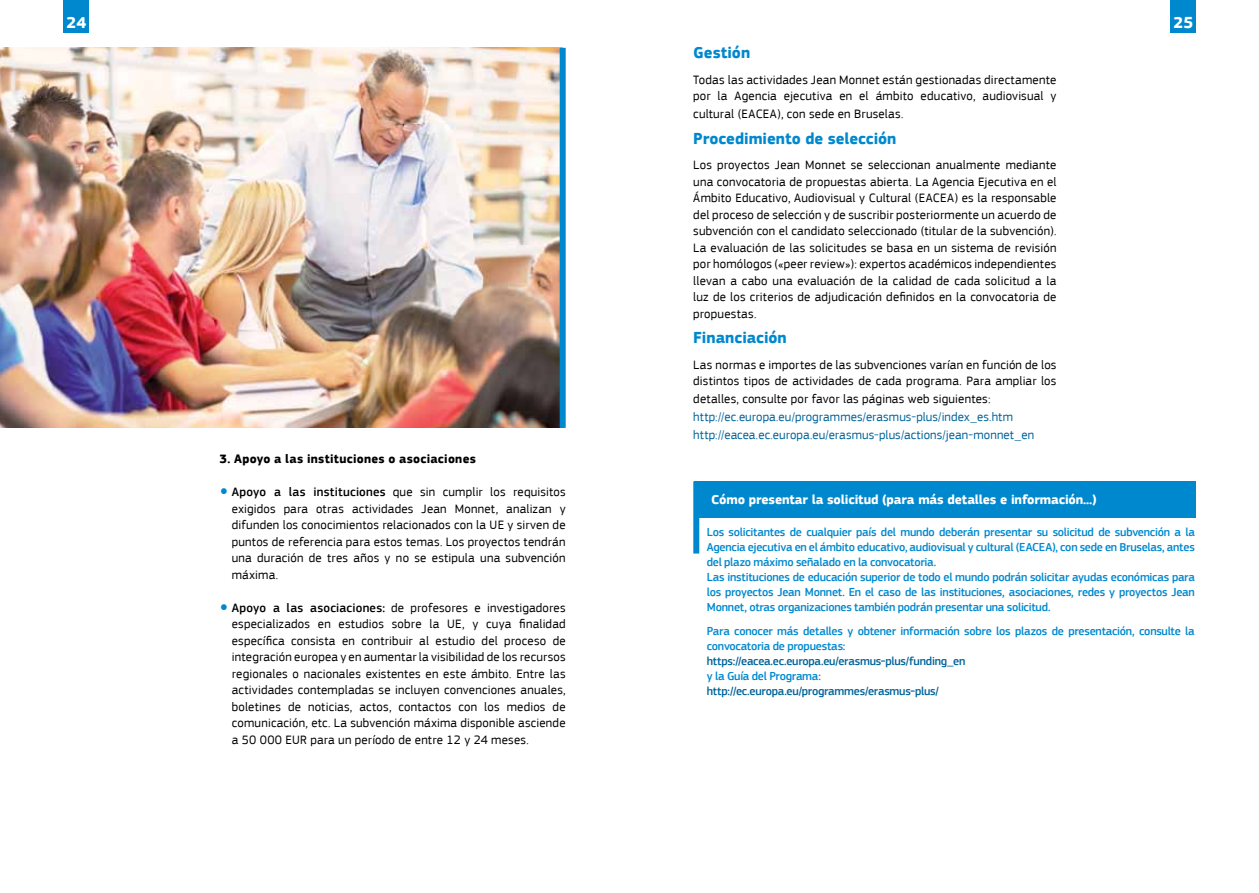
<style>
.page{position:relative;width:1259px;height:893px;background:#fff}
.page>*{position:absolute;margin:0;border:0;box-sizing:border-box;transform-origin:0 0}
.t1{font:700 16.5px "EC Square Sans Pro";color:#0088ce}
.t2{font:700 16.5px "EC Square Sans Pro";color:#fff}
.t3{font:700 13.5px "EC Square Sans Pro";letter-spacing:-.01em;color:#fff}
.t4{font:12.75px/16.5px "EC Square Sans Pro";letter-spacing:.02em;color:#000;text-align:justify}
.t5{font:12.75px/18px "EC Square Sans Pro";letter-spacing:.01em;color:#00649a}
.t6{font:700 12.75px "EC Square Sans Pro";letter-spacing:.02em;color:#000}
.t7{font:500 12px/15px "EC Square Sans Pro";letter-spacing:-.02em;color:#0088ce}
.t8{font:500 12px "EC Square Sans Pro";letter-spacing:-.02em;color:#00649a}
.s1{font-size:31.5px;color:#0088ce}
.s2{font-weight:500}
</style>
<div class="page">
<img style="left:0;top:48px;width:560px;height:380px">
<div style="left:560px;top:48px;width:6px;height:380px;background:#0088ce"></div>
<div style="left:64px;top:3px;width:25px;height:30px;background:#0088ce"></div>
<div style="left:694px;top:481px;width:501px;height:37px;background:#0088ce"></div>
<div style="left:693px;top:481px;width:6px;height:72px;background:#0088ce"></div>
<div style="left:1170px;top:3px;width:26px;height:30px;background:#0088ce"></div>
<div style="left:64px;top:0;width:25px;height:7px;background:#0088ce"></div>
<div style="left:1170px;top:0;width:26px;height:7px;background:#0088ce"></div>
<p class="t2" style="left:67px;top:12px;width:21px">24</p>
<p class="t6" style="left:219px;top:451px;width:258px">3. Apoyo a las instituciones o asociaciones</p>
<p class="t4" style="left:232px;top:484px;width:335px;text-indent:-12px"><span class="s1">•</span> <span class="s2">Apoyo a las instituciones</span> que sin cumplir los requisitos exigidos para otras actividades Jean Monnet, analizan y difunden los conocimientos relacionados con la UE y sirven de puntos de referencia para estos temas. Los proyectos tendrán una duración de tres años y no se estipula una subvención máxima.</p>
<p class="t4" style="left:232px;top:599px;width:335px;text-indent:-12px"><span class="s1">•</span> <span class="s2">Apoyo a las asociaciones:</span> de profesores e investigadores especializados en estudios sobre la UE, y cuya finalidad específica consista en contribuir al estudio del proceso de integración europea y en aumentar la visibilidad de los recursos regionales o nacionales existentes en este ámbito. Entre las actividades contempladas se incluyen convenciones anuales, boletines de noticias, actos, contactos con los medios de comunicación, etc. La subvención máxima disponible asciende a 50 000 EUR para un período de entre 12 y 24 meses.</p>
<p class="t1" style="left:693px;top:43px;width:58px">Gestión</p>
<p class="t4" style="left:693px;top:71px;width:365px">Todas las actividades Jean Monnet están gestionadas directamente por la Agencia ejecutiva en el ámbito educativo, audiovisual y</p>
<p class="t4" style="left:693px;top:106px;width:212px">cultural (EACEA), con sede en Bruselas.</p>
<p class="t1" style="left:693px;top:128px;width:205px">Procedimiento de selección</p>
<p class="t4" style="left:693px;top:157px;width:365px">Los proyectos Jean Monnet se seleccionan anualmente mediante una convocatoria de propuestas abierta. La Agencia Ejecutiva en el Ámbito Educativo, Audiovisual y Cultural (EACEA) es la responsable del proceso de selección y de suscribir posteriormente un acuerdo de subvención con el candidato seleccionado (titular de la subvención).<br>La evaluación de las solicitudes se basa en un sistema de revisión por homólogos («peer review»): expertos académicos independientes llevan a cabo una evaluación de la calidad de cada solicitud a la luz de los criterios de adjudicación definidos en la convocatoria de propuestas.</p>
<p class="t1" style="left:693px;top:328px;width:95px">Financiación</p>
<p class="t4" style="left:693px;top:356px;width:365px">Las normas e importes de las subvenciones varían en función de los distintos tipos de actividades de cada programa. Para ampliar los</p>
<p class="t4" style="left:693px;top:391px;width:299px">detalles, consulte por favor las páginas web siguientes:</p>
<p class="t5" style="left:693px;top:408px;width:342px">http://ec.europa.eu/programmes/erasmus-plus/index_es.htm http://eacea.ec.europa.eu/erasmus-plus/actions/jean-monnet_en</p>
<p class="t2" style="left:1173px;top:12px;width:21px">25</p>
<p class="t3" style="left:711px;top:491px;width:387px">Cómo presentar la solicitud (para más detalles e información...)</p>
<p class="t7" style="left:707px;top:525px;width:489px">Los solicitantes de cualquier país del mundo deberán presentar su solicitud de subvención a la Agencia ejecutiva en el ámbito educativo, audiovisual y cultural (EACEA), con sede en Bruselas, antes del plazo máximo señalado en la convocatoria.<br>Las instituciones de educación superior de todo el mundo podrán solicitar ayudas económicas para los proyectos Jean Monnet. En el caso de las instituciones, asociaciones, redes y proyectos Jean Monnet, otras organizaciones también podrán presentar una solicitud.</p>
<p class="t7" style="left:707px;top:624px;width:489px">Para conocer más detalles y obtener información sobre los plazos de presentación, consulte la convocatoria de propuestas:</p>
<p class="t8" style="left:707px;top:654px;width:260px">https://eacea.ec.europa.eu/erasmus-plus/funding_en</p>
<p class="t7" style="left:707px;top:669px;width:116px">y la Guía del Programa:</p>
<p class="t8" style="left:707px;top:684px;width:234px">http://ec.europa.eu/programmes/erasmus-plus/</p>
</div>
